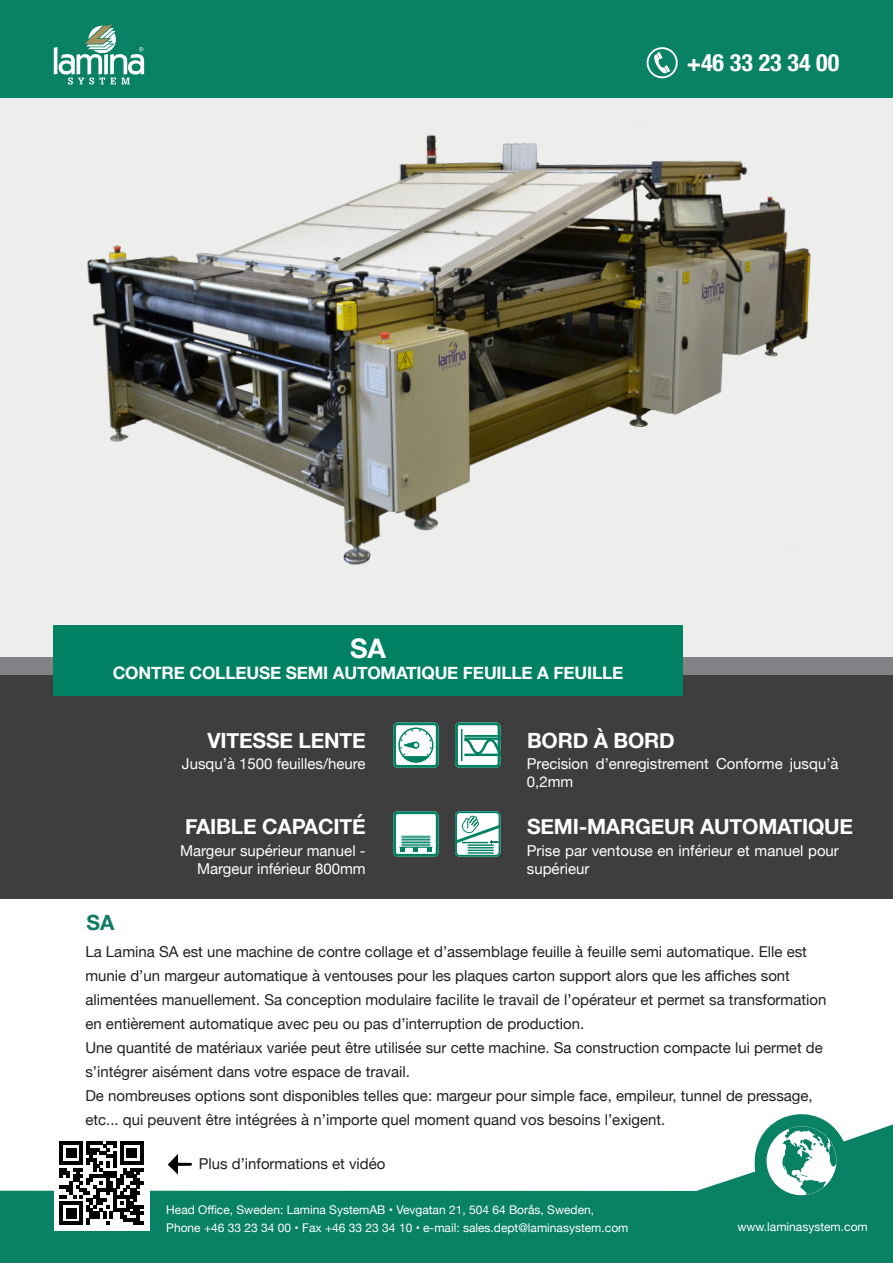
<style>
.page{position:relative;width:893px;height:1263px;background:#fff}
.page>*{position:absolute;margin:0;border:0;box-sizing:border-box;transform-origin:0 0}
.t1{font:700 27px "Helvetica Neue";color:#fff}
.t2{font:700 condensed 24px "Helvetica Neue";color:#fff}
.t3{font:700 21px "Helvetica Neue";letter-spacing:-.01em;color:#fff}
.t4{font:700 21px "Helvetica Neue";color:#0f7d63}
.t5{font:700 17.25px "Helvetica Neue";letter-spacing:-.01em;color:#fff}
.t6{font:15px/24px "Helvetica Neue";color:#231f20}
.t7{font:15px/18px "Helvetica Neue";color:#fff}
.t8{font:12px/18px "Helvetica Neue";color:#fff}
</style>
<div class="page">
<div style="left:0;top:0;width:893px;height:98px;background:#088164"></div>
<svg style="left:0;top:1114px;width:893px;height:149px;fill:#088164"></svg>
<svg style="left:767px;top:1126px;width:70px;height:69px"></svg>
<svg style="left:165px;top:1151px;width:28px;height:25px"></svg>
<svg style="left:54px;top:24px;width:90px;height:60px"></svg>
<svg style="left:647px;top:47px;width:31px;height:31px"></svg>
<div style="left:0;top:98px;width:893px;height:570px;background:#ededec"></div>
<div style="left:0;top:657px;width:893px;height:54px;background:#808285"></div>
<div style="left:0;top:675px;width:893px;height:223px;background:#3e3e3f"></div>
<div style="left:53px;top:625px;width:630px;height:71px;background:#008164"></div>
<div style="left:54px;top:1135px;width:96px;height:96px;background:#fff"></div>
<svg style="left:60px;top:1141px;width:83px;height:84px"></svg>
<svg style="left:393px;top:811px;width:46px;height:46px;background:#9fcec3"></svg>
<svg style="left:393px;top:722px;width:46px;height:46px;background:#9cccc1"></svg>
<div style="left:412px;top:742px;width:7px;height:6px;border:2px solid #008164;border-radius:50%"></div>
<svg style="left:455px;top:722px;width:45px;height:46px;background:#9ccdc2"></svg>
<hr style="left:465px;top:735px;width:35px;height:2px;background:#008164">
<hr style="left:461px;top:729px;width:1px;height:32px;background:#008164">
<svg style="left:455px;top:811px;width:45px;height:46px;background:#a3d0c6"></svg>
<img style="left:87px;top:134px;width:724px;height:431px">
<h2 class="t2" style="left:687px;top:43px;width:154px">+46 33 23 34 00</h2>
<p class="t1" style="left:350px;top:627px;width:37px">SA</p>
<p class="t5" style="left:113px;top:659px;width:512px">CONTRE COLLEUSE SEMI AUTOMATIQUE FEUILLE A FEUILLE</p>
<p class="t3" style="left:208px;top:724px;width:160px">VITESSE LENTE</p>
<p class="t3" style="left:527px;top:724px;width:149px">BORD À BORD</p>
<p class="t7" style="left:182px;top:756px;width:185px">Jusqu’à 1500 feuilles/heure</p>
<p class="t7" style="left:527px;top:756px;width:313px">Precision d’enregistrement Conforme jusqu’à<br>0,2mm</p>
<p class="t3" style="left:185px;top:810px;width:182px">FAIBLE CAPACITÉ</p>
<p class="t3" style="left:527px;top:810px;width:328px">SEMI-MARGEUR AUTOMATIQUE</p>
<p class="t4" style="left:87px;top:906px;width:30px">SA</p>
<p class="t7" style="left:180px;top:842px;width:187px">Margeur supérieur manuel -</p>
<p class="t7" style="left:197px;top:860px;width:170px">Margeur inférieur 800mm</p>
<p class="t7" style="left:527px;top:842px;width:314px">Prise par ventouse en inférieur et manuel pour supérieur</p>
<p class="t6" style="left:85px;top:940px;width:742px">La Lamina SA est une machine de contre collage et d’assemblage feuille à feuille semi automatique. Elle est munie d’un margeur automatique à ventouses pour les plaques carton support alors que les affiches sont alimentées manuellement. Sa conception modulaire facilite le travail de l’opérateur et permet sa transformation en entièrement automatique avec peu ou pas d’interruption de production.</p>
<p class="t6" style="left:85px;top:1036px;width:739px">Une quantité de matériaux variée peut être utilisée sur cette machine. Sa construction compacte lui permet de s’intégrer aisément dans votre espace de travail.</p>
<p class="t6" style="left:85px;top:1084px;width:729px">De nombreuses options sont disponibles telles que: margeur pour simple face, empileur, tunnel de pressage, etc... qui peuvent être intégrées à n’importe quel moment quand vos besoins l’exigent.</p>
<p class="t6" style="left:199px;top:1152px;width:188px">Plus d’informations et vidéo</p>
<p class="t8" style="left:166px;top:1201px;width:464px">Head Office, Sweden: Lamina SystemAB • Vevgatan 21, 504 64 Borås, Sweden,<br>Phone +46 33 23 34 00 • Fax +46 33 23 34 10 • e-mail: sales.dept@laminasystem.com</p>
<p class="t8" style="left:737px;top:1218px;width:132px">www.laminasystem.com</p>
</div>
